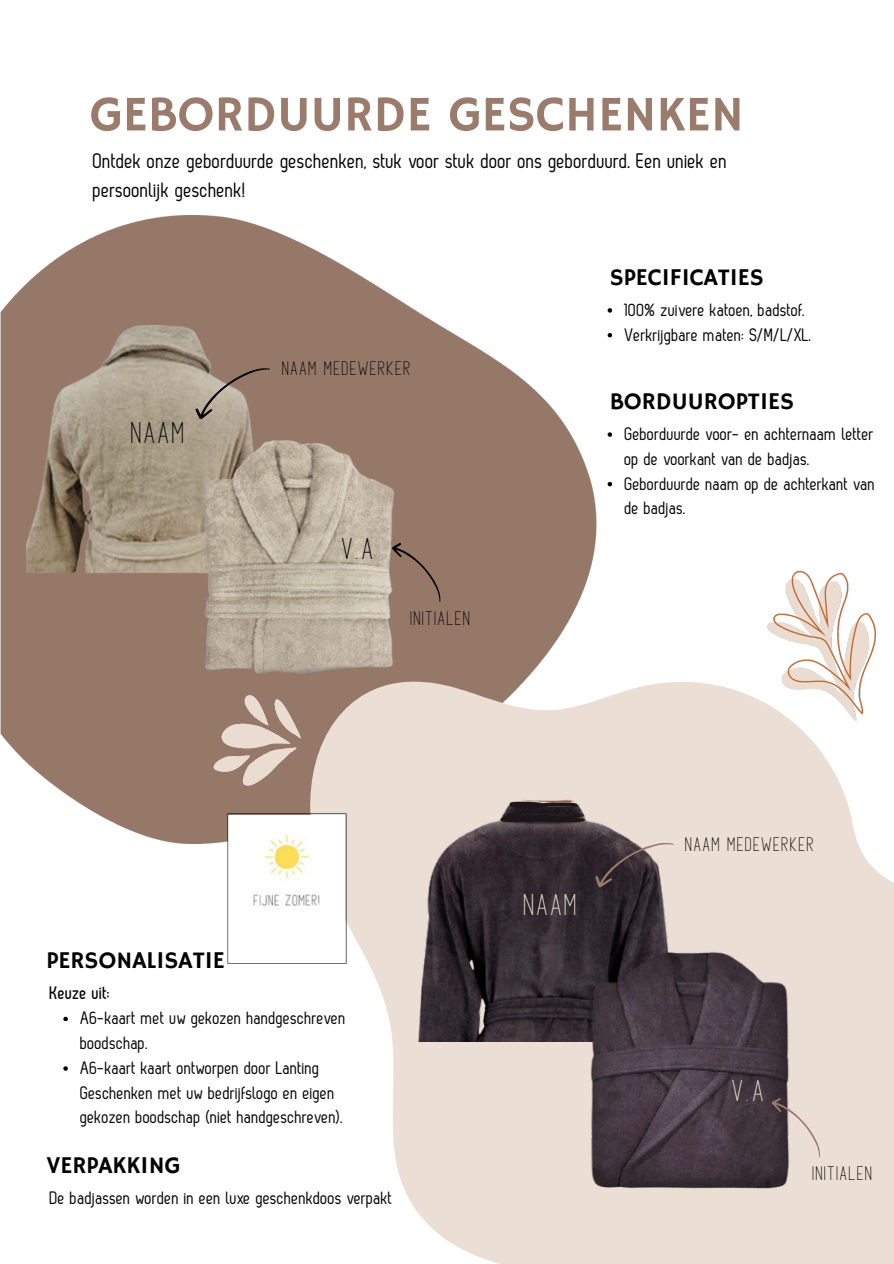
<style>
.page{position:relative;width:894px;height:1264px;background:#fff}
.page>*{position:absolute;margin:0;border:0;box-sizing:border-box;transform-origin:0 0}
.t1{font:50.1px "Hammersmith One";color:#9a7b6c}
.t2{font:24px "Hammersmith One";color:#000}
.t3{font:700 24px "Athens";color:#000}
.t4{font:700 24px "Athens";color:#ebded4}
.t5{font:21px/29.2px "Zag";color:#000}
.t6{font:18px/24.8px "Zag";color:#000}
.t7{font:700 18px "Zag";color:#000}
.t8{font:700 15.6px "Athens";letter-spacing:.1em;color:#000}
</style>
<div class="page">
<img style="left:0;top:215px;width:893px;height:1048px">
<h1 class="t1" style="left:89px;top:85px;width:656px">GEBORDUURDE GESCHENKEN</h1>
<p class="t5" style="left:93px;top:147px;width:635px">Ontdek onze geborduurde geschenken, stuk voor stuk door ons geborduurd. Een uniek en persoonlijk geschenk!</p>
<h2 class="t2" style="left:609px;top:264px;width:155px">SPECIFICATIES</h2>
<h2 class="t3" style="left:131px;top:415px;width:55px">NAAM</h2>
<p class="t8" style="left:282px;top:356px;width:130px">NAAM MEDEWERKER</p>
<h2 class="t3" style="left:342px;top:531px;width:33px">V.A</h2>
<p class="t8" style="left:410px;top:606px;width:61px">INITIALEN</p>
<p class="t6" style="left:624px;top:298px;width:188px">100% zuivere katoen, badstof.<br>Verkrijgbare maten: S/M/L/XL.</p>
<h2 class="t2" style="left:609px;top:387px;width:186px">BORDUUROPTIES</h2>
<p class="t6" style="left:624px;top:422px;width:252px">Geborduurde voor- en achternaam letter op de voorkant van de badjas.<br>Geborduurde naam op de achterkant van de badjas.</p>
<h2 class="t2" style="left:47px;top:946px;width:180px">PERSONALISATIE</h2>
<p class="t7" style="left:50px;top:986px;width:62px">Keuze uit:</p>
<p class="t6" style="left:80px;top:1006px;width:267px">A6-kaart met uw gekozen handgeschreven boodschap.<br>A6-kaart kaart ontworpen door Lanting Geschenken met uw bedrijfslogo en eigen gekozen boodschap (niet handgeschreven).</p>
<h2 class="t2" style="left:47px;top:1151px;width:135px">VERPAKKING</h2>
<p class="t6" style="left:50px;top:1186px;width:344px">De badjassen worden in een luxe geschenkdoos verpakt</p>
<h2 class="t4" style="left:524px;top:886px;width:55px">NAAM</h2>
<p class="t8" style="left:685px;top:832px;width:130px">NAAM MEDEWERKER</p>
<h2 class="t4" style="left:732px;top:1072px;width:33px">V.A</h2>
<p class="t8" style="left:812px;top:1161px;width:61px">INITIALEN</p>
</div>
